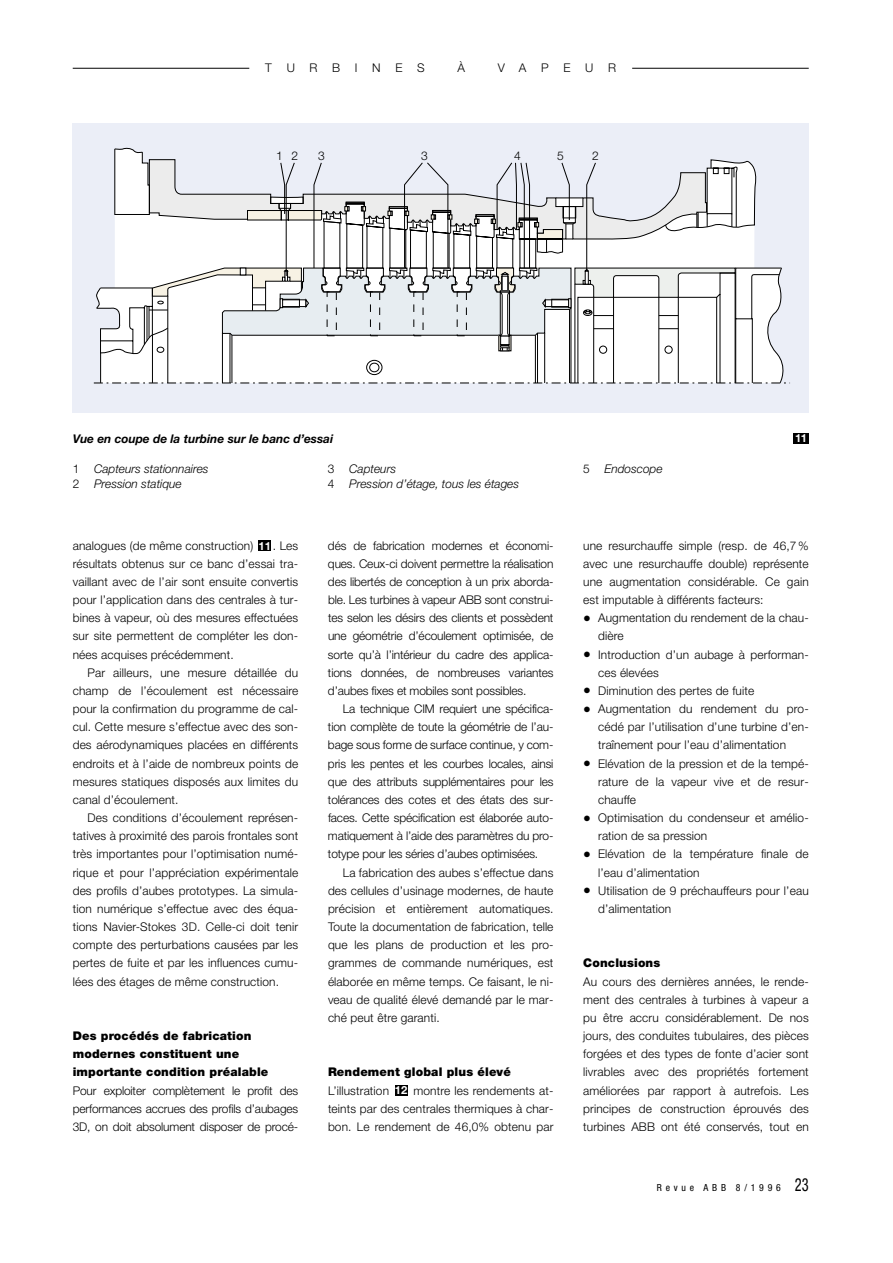
<style>
.page{position:relative;width:893px;height:1263px;background:#fff}
.page>*{position:absolute;margin:0;border:0;box-sizing:border-box;transform-origin:0 0}
.t1{font:300 12px/18.1px "Helvetica Neue";letter-spacing:.01em;color:#000;text-align:justify}
.t2{font:900 12px/18.1px "Helvetica Neue";letter-spacing:.015em;color:#000}
.t3{font:italic 300 12px "Helvetica Neue";color:#000}
.t4{font:italic 700 12px "Helvetica Neue";color:#000}
.t5{font:300 12px "Helvetica Neue";letter-spacing:1.225em;color:#000}
.t6{font:700 11.25px "Helvetica Neue";color:#fff}
.t7{font:condensed 9.75px "Helvetica Neue";letter-spacing:.385em;color:#000}
.s1{font-style:normal}
.s2{font-weight:700;font-size:11.25px;color:#fff}
.s3{font-size:15.75px}
.s4{font-size:18px}
</style>
<div class="page">
<div style="left:258px;top:540px;width:13px;height:11px;background:#000"></div>
<div style="left:395px;top:1085px;width:12px;height:11px;background:#000"></div>
<div style="left:73px;top:123px;width:735px;height:289px;background:#ebeef7"></div>
<svg style="left:94px;top:147px;width:696px;height:237px"></svg>
<div style="left:793px;top:433px;width:15px;height:11px;background:#000"></div>
<hr style="left:73px;top:68px;width:176px;height:1px;background:#000">
<hr style="left:632px;top:68px;width:176px;height:1px;background:#000">
<p class="t5" style="left:265px;top:64px;width:161px">TURBINES</p>
<p class="t1" style="left:457px;top:60px;width:9px">À</p>
<p class="t1" style="left:498px;top:60px;width:120px">VAPEUR</p>
<p class="t1" style="left:276px;top:148px;width:24px">1 2</p>
<p class="t1" style="left:318px;top:148px;width:8px">3</p>
<p class="t1" style="left:421px;top:148px;width:8px">3</p>
<p class="t1" style="left:514px;top:148px;width:8px">4</p>
<p class="t1" style="left:557px;top:148px;width:8px">5</p>
<p class="t1" style="left:592px;top:148px;width:8px">2</p>
<p class="t4" style="left:73px;top:434px;width:262px">Vue en coupe de la turbine sur le banc d’essai</p>
<p class="t3" style="left:73px;top:464px;width:137px"><span class="s1">1</span> Capteurs stationnaires</p>
<p class="t3" style="left:328px;top:464px;width:70px"><span class="s1">3</span> Capteurs</p>
<p class="t3" style="left:583px;top:464px;width:81px"><span class="s1">5</span> Endoscope</p>
<p class="t3" style="left:73px;top:479px;width:111px"><span class="s1">2</span> Pression statique</p>
<p class="t3" style="left:328px;top:479px;width:193px"><span class="s1">4</span> Pression d’étage, tous les étages</p>
<p class="t6" style="left:795px;top:434px;width:14px">11</p>
<p class="t1" style="left:73px;top:537px;width:227px">analogues (de même construction) <span class="s2">11</span> . Les résultats obtenus sur ce banc d’essai tra&shy;vaillant avec de l’air sont ensuite convertis pour l’application dans des centrales à tur&shy;bines à vapeur, où des mesures effectuées sur site permettent de compléter les don&shy;nées acquises précédemment.</p>
<p class="t1" style="left:73px;top:665px;width:227px;text-indent:15px">Par ailleurs, une mesure détaillée du champ de l’écoulement est nécessaire pour la confirmation du programme de cal&shy;cul. Cette mesure s’effectue avec des son&shy;des aérodynamiques placées en différents endroits et à l’aide de nombreux points de mesures statiques disposés aux limites du canal d’écoulement.</p>
<p class="t1" style="left:73px;top:810px;width:227px;text-indent:15px">Des conditions d’écoulement représen&shy;tatives à proximité des parois frontales sont très importantes pour l’optimisation numé&shy;rique et pour l’appréciation expérimentale des profils d’aubes prototypes. La simula&shy;tion numérique s’effectue avec des équa&shy;tions Navier-Stokes 3D. Celle-ci doit tenir compte des perturbations causées par les pertes de fuite et par les influences cumu&shy;lées des étages de même construction.</p>
<p class="t2" style="left:73px;top:1028px;width:197px">Des procédés de fabrication modernes constituent une importante condition préalable</p>
<p class="t1" style="left:73px;top:1082px;width:227px">Pour exploiter complètement le profit des performances accrues des profils d’aubages 3D, on doit absolument disposer de procé-</p>
<p class="t1" style="left:328px;top:537px;width:227px">dés de fabrication modernes et économi&shy;ques. Ceux-ci doivent permettre la réalisation des libertés de conception à un prix aborda&shy;ble. Les turbines à vapeur ABB sont construi&shy;tes selon les désirs des clients et possèdent une géométrie d’écoulement optimisée, de sorte qu’à l’intérieur du cadre des applica&shy;tions données, de nombreuses variantes d’aubes fixes et mobiles sont possibles.</p>
<p class="t1" style="left:328px;top:701px;width:227px;text-indent:15px">La technique CIM requiert une spécifica&shy;tion complète de toute la géométrie de l’au&shy;bage sous forme de surface continue, y com&shy;pris les pentes et les courbes locales, ainsi que des attributs supplémentaires pour les tolérances des cotes et des états des sur&shy;faces. Cette spécification est élaborée auto&shy;matiquement à l’aide des paramètres du pro&shy;totype pour les séries d’aubes optimisées.</p>
<p class="t1" style="left:328px;top:864px;width:227px;text-indent:15px">La fabrication des aubes s’effectue dans des cellules d’usinage modernes, de haute précision et entièrement automatiques.<br>Toute la documentation de fabrication, telle que les plans de production et les pro&shy;grammes de commande numériques, est élaborée en même temps. Ce faisant, le ni&shy;veau de qualité élevé demandé par le mar&shy;ché peut être garanti.</p>
<p class="t2" style="left:328px;top:1064px;width:184px">Rendement global plus élevé</p>
<p class="t1" style="left:328px;top:1082px;width:63px">L’illustration</p>
<p class="t1" style="left:328px;top:1082px;width:227px;text-indent:85px">montre les rendements at&shy;teints par des centrales thermiques à char&shy;bon. Le rendement de 46,0% obtenu par</p>
<p class="t6" style="left:395px;top:1086px;width:14px">12</p>
<p class="t1" style="left:583px;top:537px;width:227px">une resurchauffe simple (resp. de 46,7% avec une resurchauffe double) représente une augmentation considérable. Ce gain est imputable à différents facteurs:</p>
<p class="t1" style="left:598px;top:610px;width:212px;text-indent:-15px"><span class="s3">•</span> Augmentation du rendement de la chau&shy;dière</p>
<p class="t1" style="left:598px;top:646px;width:212px;text-indent:-15px"><span class="s3">•</span> Introduction d’un aubage à performan&shy;ces élevées</p>
<p class="t1" style="left:583px;top:683px;width:172px"><span class="s3">•</span> Diminution des pertes de fuite</p>
<p class="t1" style="left:598px;top:701px;width:212px;text-indent:-15px"><span class="s3">•</span> Augmentation du rendement du pro&shy;cédé par l’utilisation d’une turbine d’en&shy;traînement pour l’eau d’alimentation</p>
<p class="t1" style="left:598px;top:755px;width:212px;text-indent:-15px"><span class="s3">•</span> Elévation de la pression et de la tempé&shy;rature de la vapeur vive et de resur&shy;chauffe</p>
<p class="t1" style="left:598px;top:810px;width:212px;text-indent:-15px"><span class="s3">•</span> Optimisation du condenseur et amélio&shy;ration de sa pression</p>
<p class="t1" style="left:598px;top:846px;width:212px;text-indent:-15px"><span class="s3">•</span> Elévation de la température finale de l’eau d’alimentation</p>
<p class="t1" style="left:598px;top:883px;width:212px;text-indent:-15px"><span class="s3">•</span> Utilisation de 9 préchauffeurs pour l’eau d’alimentation</p>
<p class="t2" style="left:583px;top:955px;width:79px">Conclusions</p>
<p class="t1" style="left:583px;top:973px;width:227px">Au cours des dernières années, le rende&shy;ment des centrales à turbines à vapeur a pu être accru considérablement. De nos jours, des conduites tubulaires, des pièces forgées et des types de fonte d’acier sont livrables avec des propriétés fortement améliorées par rapport à autrefois. Les principes de construction éprouvés des turbines ABB ont été conservés, tout en</p>
<p class="t7" style="left:657px;top:1184px;width:153px">Revue ABB 8/1996 <span class="s4">23</span></p>
</div>
